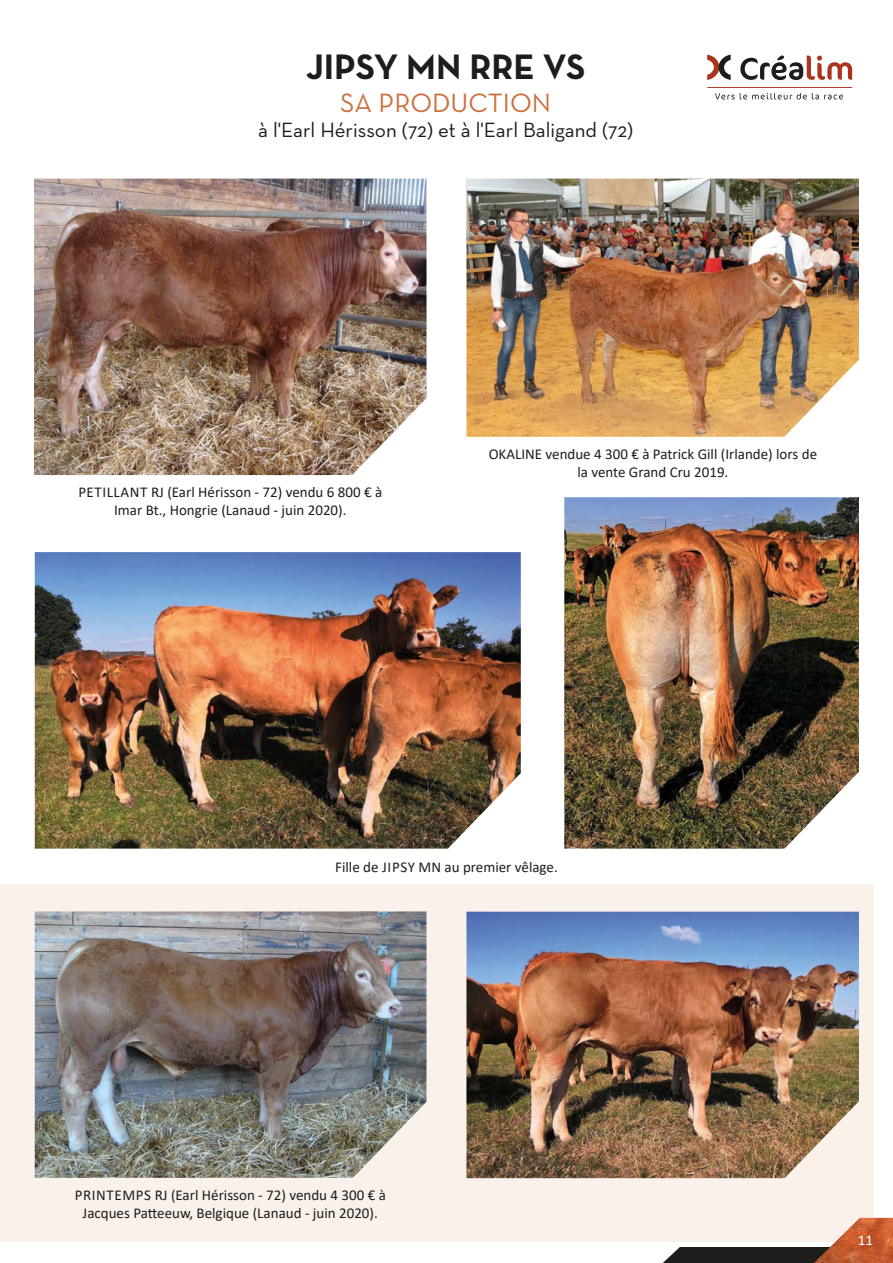
<style>
.page{position:relative;width:893px;height:1263px;background:#fff}
.page>*{position:absolute;margin:0;border:0;box-sizing:border-box;transform-origin:0 0}
.t1{font:700 36px "Neutra Text";color:#1d1d1b}
.t2{font:27px "Neutra Text";color:#cb6e3c}
.t3{font:21px "Neutra Text";color:#1d1d1b}
.t4{font:15px/18px "Calibri";color:#1d1d1b;text-align:center}
.t5{font:15px "Calibri";color:#fff}
</style>
<div class="page">
<div style="left:0;top:884px;width:873px;height:357px;background:#faf1eb"></div>
<img style="left:34px;top:179px;width:392px;height:296px">
<img style="left:466px;top:179px;width:393px;height:258px">
<img style="left:35px;top:552px;width:486px;height:297px">
<img style="left:564px;top:497px;width:295px;height:352px">
<img style="left:466px;top:912px;width:393px;height:266px">
<img style="left:35px;top:911px;width:391px;height:267px">
<svg style="left:740px;top:56px;width:112px;height:24px"></svg>
<svg style="left:707px;top:55px;width:24px;height:25px"></svg>
<svg style="left:707px;top:87px;width:145px;height:13px"></svg>
<svg style="left:663px;top:1247px;width:129px;height:16px;background:#2b2b29"></svg>
<img style="left:792px;top:1218px;width:101px;height:45px">
<h1 class="t1" style="left:306px;top:44px;width:281px">JIPSY MN RRE VS</h1>
<h2 class="t2" style="left:340px;top:86px;width:212px">SA PRODUCTION</h2>
<h3 class="t3" style="left:258px;top:117px;width:377px">à l'Earl Hérisson (72) et à l'Earl Baligand (72)</h3>
<p class="t4" style="left:79px;top:482px;width:305px">PETILLANT RJ (Earl Hérisson - 72) vendu 6 800 € à<br>Imar Bt., Hongrie (Lanaud - juin 2020).</p>
<p class="t4" style="left:489px;top:445px;width:330px">OKALINE vendue 4 300 € à Patrick Gill (Irlande) lors de la vente Grand Cru 2019.</p>
<p class="t4" style="left:335px;top:857px;width:224px">Fille de JIPSY MN au premier vêlage.</p>
<p class="t4" style="left:75px;top:1186px;width:313px">PRINTEMPS RJ (Earl Hérisson - 72) vendu 4 300 € à<br>Jacques Patteeuw, Belgique (Lanaud - juin 2020).</p>
<p class="t5" style="left:858px;top:1229px;width:17px">11</p>
</div>
